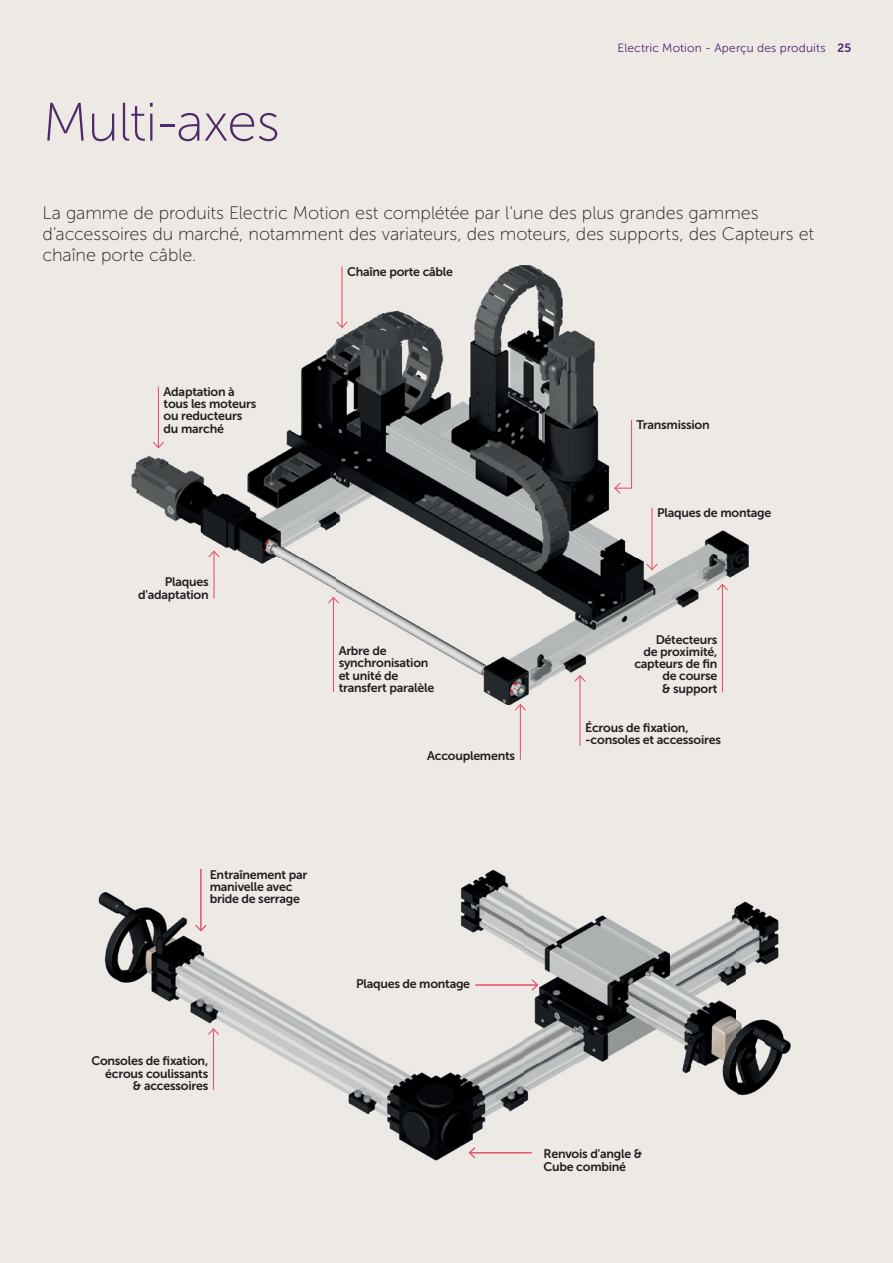
<style>
.page{position:relative;width:893px;height:1263px;background:#edeae5}
.page>*{position:absolute;margin:0;border:0;box-sizing:border-box;transform-origin:0 0}
.t1{font:54px "Museo Sans 100";letter-spacing:-.015em;color:#50296a}
.t2{font:18px/21px "Museo Sans 100";letter-spacing:-.005em;color:#231f20}
.t3{font:12.45px/12.1px "Museo Sans 700";letter-spacing:-.02em;color:#231f20}
.t4{font:12px "Museo Sans 300";letter-spacing:.01em;color:#50296a}
.s1{font-family:"Museo Sans 700"}
</style>
<div class="page">
<img style="left:131px;top:265px;width:617px;height:440px">
<hr style="left:341px;top:266px;width:1px;height:61px;background:#e65867">
<svg style="left:335px;top:320px;width:14px;height:9px"></svg>
<hr style="left:158px;top:387px;width:1px;height:61px;background:#e65867">
<svg style="left:152px;top:440px;width:13px;height:9px"></svg>
<hr style="left:651px;top:507px;width:1px;height:63px;background:#e65867">
<svg style="left:645px;top:562px;width:14px;height:9px"></svg>
<hr style="left:213px;top:551px;width:2px;height:48px;background:#e65867">
<svg style="left:207px;top:550px;width:14px;height:8px"></svg>
<hr style="left:520px;top:704px;width:1px;height:56px;background:#e65867">
<svg style="left:514px;top:703px;width:13px;height:9px"></svg>
<hr style="left:579px;top:676px;width:2px;height:70px;background:#e65867">
<svg style="left:573px;top:674px;width:14px;height:9px"></svg>
<hr style="left:722px;top:584px;width:1px;height:108px;background:#e65867">
<svg style="left:716px;top:583px;width:13px;height:9px"></svg>
<img style="left:98px;top:870px;width:692px;height:290px">
<img style="left:200px;top:870px;width:1px;height:55px">
<svg style="left:195px;top:925px;width:11px;height:6px"></svg>
<img style="left:475px;top:984px;width:57px;height:1px">
<svg style="left:532px;top:979px;width:6px;height:12px"></svg>
<img style="left:475px;top:1152px;width:57px;height:1px">
<svg style="left:469px;top:1147px;width:6px;height:11px"></svg>
<hr style="left:213px;top:1029px;width:1px;height:61px;background:#e65867">
<svg style="left:207px;top:1027px;width:13px;height:9px"></svg>
<hr style="left:333px;top:597px;width:1px;height:95px;background:#e65867">
<svg style="left:327px;top:596px;width:13px;height:9px"></svg>
<svg style="left:613px;top:419px;width:20px;height:76px"></svg>
<h1 class="t1" style="left:43px;top:93px;width:239px">Multi-axes</h1>
<p class="t4" style="left:618px;top:41px;width:235px">Electric Motion - Aperçu des produits <span class="s1">25</span></p>
<h2 class="t2" style="left:43px;top:203px;width:773px">La gamme de produits Electric Motion est complétée par l'une des plus grandes gammes d'accessoires du marché, notamment des variateurs, des moteurs, des supports, des Capteurs et chaîne porte câble.</h2>
<p class="t3" style="left:347px;top:265px;width:107px">Chaîne porte câble</p>
<p class="t3" style="left:164px;top:386px;width:94px">Adaptation à tous les moteurs ou reducteurs du marché</p>
<p class="t3" style="left:138px;top:576px;width:72px;text-align:right">Plaques d'adaptation</p>
<p class="t3" style="left:339px;top:645px;width:97px">Arbre de synchronisation et unité de transfert paralèle</p>
<p class="t3" style="left:427px;top:749px;width:89px">Accouplements</p>
<p class="t3" style="left:637px;top:419px;width:75px">Transmission</p>
<p class="t3" style="left:657px;top:506px;width:116px">Plaques de montage</p>
<p class="t3" style="left:634px;top:633px;width:85px;text-align:right">Détecteurs<br>de proximité, capteurs de fin de course<br>&amp; support</p>
<p class="t3" style="left:585px;top:721px;width:137px">Écrous de fixation, -consoles et accessoires</p>
<p class="t3" style="left:210px;top:869px;width:99px">Entraînement par manivelle avec bride de serrage</p>
<p class="t3" style="left:91px;top:1055px;width:118px;text-align:right">Consoles de fixation, écrous coulissants<br>&amp; accessoires</p>
<p class="t3" style="left:356px;top:978px;width:116px">Plaques de montage</p>
<p class="t3" style="left:544px;top:1148px;width:100px">Renvois d'angle &amp;<br>Cube combiné</p>
</div>
